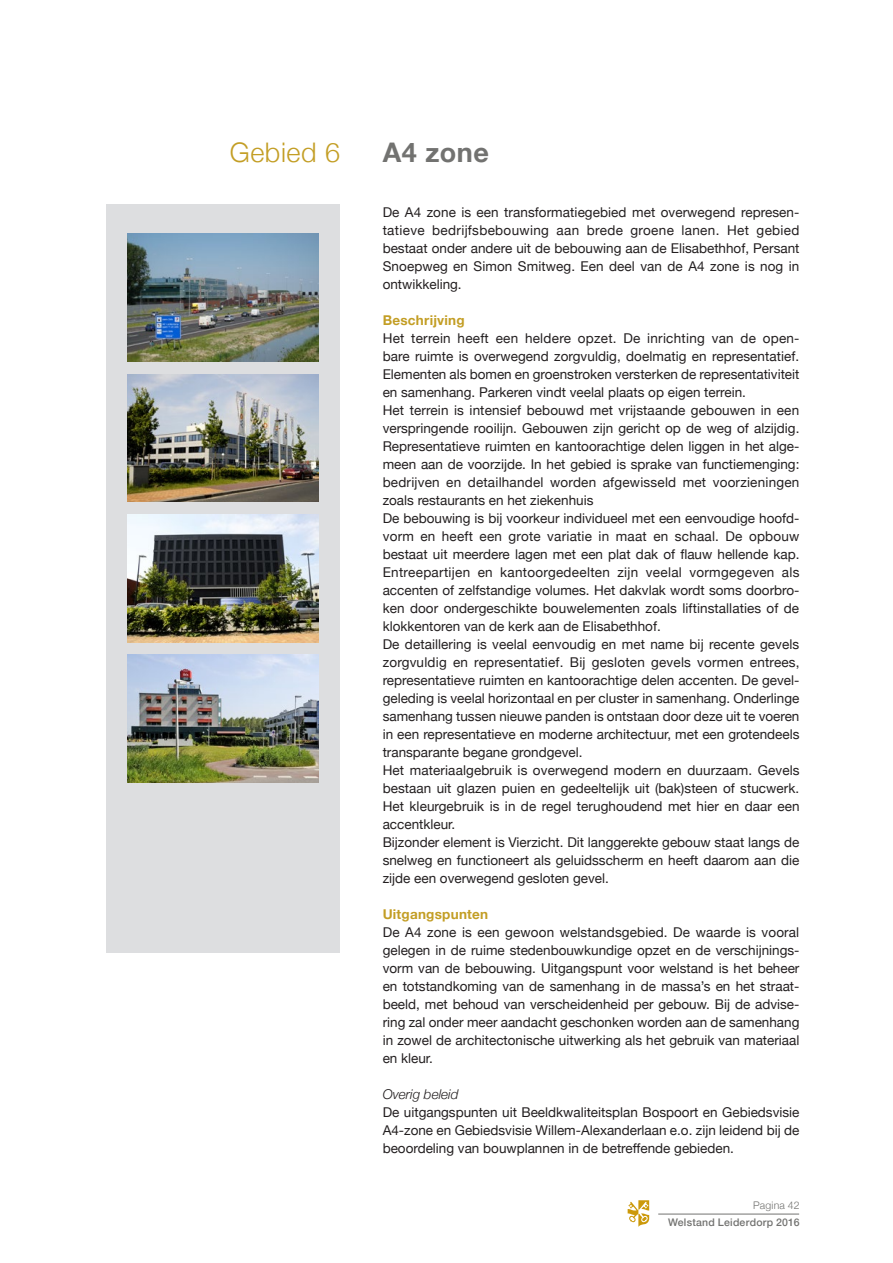
<style>
.page{position:relative;width:893px;height:1263px;background:#fff}
.page>*{position:absolute;margin:0;border:0;box-sizing:border-box;transform-origin:0 0}
.leiderdorp_kop_geb{font:300 27px "Helvetica Neue";letter-spacing:.02em;color:#c39e25}
.t1{font:700 27px "Helvetica Neue";letter-spacing:.02em;color:#727270}
.leiderdorp_tekst_p{font:13.5px/18px "Helvetica Neue";color:#231f20;text-align:justify}
.leiderdorp_tussenk{font:700 13.5px "Helvetica Neue";letter-spacing:.015em;color:#c39e25}
.leiderdorp_tekst_c{font:italic 300 13.5px "Helvetica Neue";color:#231f20}
.t2{font:500 10.5px "Helvetica Neue";letter-spacing:.02em;color:#727270}
.t3{font:300 10.5px "Helvetica Neue";letter-spacing:.02em;color:#727270}
</style>
<div class="page">
<hr style="left:658px;top:1214px;width:141px;height:1px;background:#727270">
<svg style="left:628px;top:1200px;width:21px;height:27px"></svg>
<div style="left:106px;top:204px;width:234px;height:748px;background:#dddee0"></div>
<img style="left:128px;top:234px;width:191px;height:127px">
<img style="left:128px;top:655px;width:191px;height:127px">
<img style="left:128px;top:374px;width:191px;height:128px">
<img style="left:128px;top:514px;width:191px;height:128px">
<p class="leiderdorp_kop_geb" style="left:230px;top:131px;width:112px">Gebied 6</p>
<p class="t1" style="left:383px;top:132px;width:108px">A4 zone</p>
<p class="leiderdorp_tekst_p" style="left:383px;top:204px;width:418px">De A4 zone is een transformatiegebied met overwegend represen&shy;tatieve bedrijfsbebouwing aan brede groene lanen. Het gebied bestaat onder andere uit de bebouwing aan de Elisabethhof, Persant Snoepweg en Simon Smitweg. Een deel van de A4 zone is nog in ontwikkeling.</p>
<p class="leiderdorp_tussenk" style="left:383px;top:310px;width:84px">Beschrijving</p>
<p class="leiderdorp_tekst_p" style="left:383px;top:330px;width:418px">Het terrein heeft een heldere opzet. De inrichting van de open&shy;bare ruimte is overwegend zorgvuldig, doelmatig en representatief.<br>Elementen als bomen en groenstroken versterken de representativiteit en samenhang. Parkeren vindt veelal plaats op eigen terrein.</p>
<p class="leiderdorp_tekst_p" style="left:383px;top:402px;width:418px">Het terrein is intensief bebouwd met vrijstaande gebouwen in een verspringende rooilijn. Gebouwen zijn gericht op de weg of alzijdig.<br>Representatieve ruimten en kantoorachtige delen liggen in het alge&shy;meen aan de voorzijde. In het gebied is sprake van functiemenging: bedrijven en detailhandel worden afgewisseld met voorzieningen zoals restaurants en het ziekenhuis</p>
<p class="leiderdorp_tekst_p" style="left:383px;top:510px;width:418px">De bebouwing is bij voorkeur individueel met een eenvoudige hoofd&shy;vorm en heeft een grote variatie in maat en schaal. De opbouw bestaat uit meerdere lagen met een plat dak of flauw hellende kap.<br>Entreepartijen en kantoorgedeelten zijn veelal vormgegeven als accenten of zelfstandige volumes. Het dakvlak wordt soms doorbro&shy;ken door ondergeschikte bouwelementen zoals liftinstallaties of de klokkentoren van de kerk aan de Elisabethhof.</p>
<p class="leiderdorp_tekst_p" style="left:383px;top:636px;width:418px">De detaillering is veelal eenvoudig en met name bij recente gevels zorgvuldig en representatief. Bij gesloten gevels vormen entrees, representatieve ruimten en kantoorachtige delen accenten. De gevel&shy;geleding is veelal horizontaal en per cluster in samenhang. Onderlinge samenhang tussen nieuwe panden is ontstaan door deze uit te voeren in een representatieve en moderne architectuur, met een grotendeels transparante begane grondgevel.</p>
<p class="leiderdorp_tekst_p" style="left:383px;top:762px;width:418px">Het materiaalgebruik is overwegend modern en duurzaam. Gevels bestaan uit glazen puien en gedeeltelijk uit (bak)steen of stucwerk.<br>Het kleurgebruik is in de regel terughoudend met hier en daar een accentkleur.</p>
<p class="leiderdorp_tekst_p" style="left:383px;top:834px;width:418px">Bijzonder element is Vierzicht. Dit langgerekte gebouw staat langs de snelweg en functioneert als geluidsscherm en heeft daarom aan die zijde een overwegend gesloten gevel.</p>
<p class="leiderdorp_tussenk" style="left:383px;top:904px;width:107px">Uitgangspunten</p>
<p class="leiderdorp_tekst_p" style="left:383px;top:924px;width:418px">De A4 zone is een gewoon welstandsgebied. De waarde is vooral gelegen in de ruime stedenbouwkundige opzet en de verschijnings&shy;vorm van de bebouwing. Uitgangspunt voor welstand is het beheer en totstandkoming van de samenhang in de massa’s en het straat&shy;beeld, met behoud van verscheidenheid per gebouw. Bij de advise&shy;ring zal onder meer aandacht geschonken worden aan de samenhang in zowel de architectonische uitwerking als het gebruik van materiaal en kleur.</p>
<p class="leiderdorp_tekst_c" style="left:383px;top:1083px;width:77px">Overig beleid</p>
<p class="leiderdorp_tekst_p" style="left:383px;top:1104px;width:418px">De uitgangspunten uit Beeldkwaliteitsplan Bospoort en Gebiedsvisie A4-zone en Gebiedsvisie Willem-Alexanderlaan e.o. zijn leidend bij de beoordeling van bouwplannen in de betreffende gebieden.</p>
<p class="t3" style="left:753px;top:1196px;width:48px">Pagina 42</p>
<p class="t2" style="left:668px;top:1214px;width:133px">Welstand Leiderdorp 2016</p>
</div>
